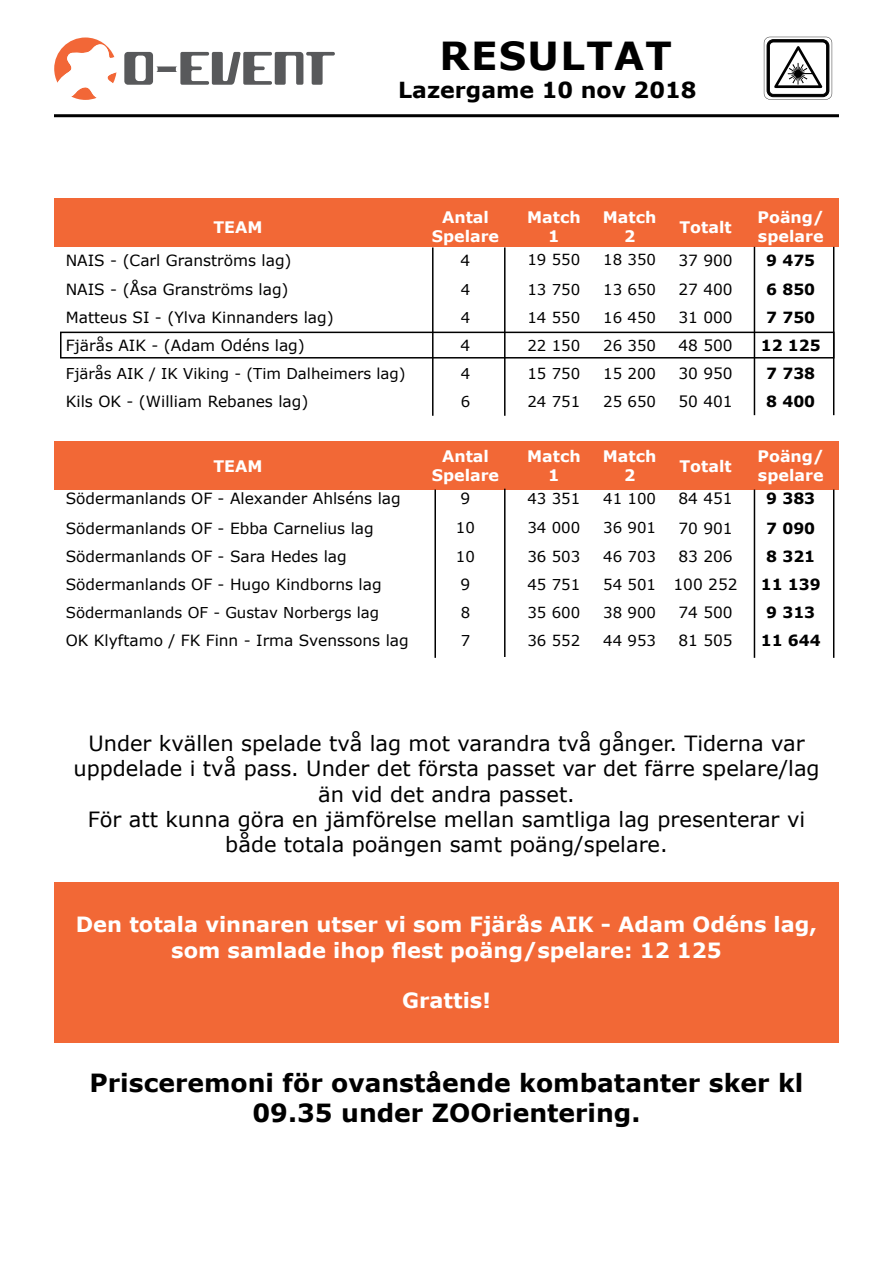
<style>
.page{position:relative;width:893px;height:1263px;background:#fff}
.page>*{position:absolute;margin:0;border:0;box-sizing:border-box;transform-origin:0 0}
.t1{font:700 38.7px "Verdana";letter-spacing:.035em;color:#000}
.t2{font:700 25.05px/30px "Verdana";color:#000;text-align:center}
.t3{font:700 22.05px "Verdana";color:#000}
.t4{font:21px/25.2px "Verdana";color:#000;text-align:center}
.t5{font:700 21px/25.2px "Verdana";color:#fff;text-align:center}
.t6{font:700 15.9px/19px "Verdana";color:#fff;text-align:center}
.t7{font:15.45px "Verdana";color:#000}
.t8{font:700 15.45px "Verdana";color:#000}
.t9{font:15px "Verdana";color:#000}
.s1{font-size:15px}
</style>
<div class="page">
<svg style="left:764px;top:37px;width:68px;height:63px"></svg>
<svg style="left:124px;top:52px;width:211px;height:33px"></svg>
<svg style="left:54px;top:38px;width:63px;height:62px"></svg>
<div style="left:54px;top:198px;width:785px;height:49px;background:#f26836"></div>
<div style="left:54px;top:441px;width:785px;height:48px;background:#f26836"></div>
<div style="left:54px;top:882px;width:785px;height:160px;background:#f26836"></div>
<hr style="left:54px;top:114px;width:785px;height:3px;background:#000">
<hr style="left:432px;top:247px;width:2px;height:169px;background:#000">
<hr style="left:504px;top:247px;width:2px;height:169px;background:#000">
<hr style="left:504px;top:489px;width:2px;height:168px;background:#000">
<hr style="left:434px;top:489px;width:2px;height:169px;background:#000">
<hr style="left:754px;top:247px;width:1px;height:168px;background:#000">
<hr style="left:754px;top:489px;width:1px;height:169px;background:#000">
<hr style="left:833px;top:247px;width:1px;height:168px;background:#000">
<hr style="left:833px;top:489px;width:1px;height:169px;background:#000">
<div style="left:60px;top:332px;width:774px;height:26px;border:2px solid #000"></div>
<h1 class="t1" style="left:439px;top:29px;width:234px">RESULTAT</h1>
<h3 class="t3" style="left:398px;top:75px;width:300px">Lazergame 10 nov 2018</h3>
<p class="t6" style="left:213px;top:217px;width:51px">TEAM</p>
<p class="t6" style="left:432px;top:208px;width:69px">Antal<br>Spelare</p>
<p class="t6" style="left:527px;top:208px;width:55px">Match<br>1</p>
<p class="t6" style="left:603px;top:208px;width:55px">Match<br>2</p>
<p class="t6" style="left:679px;top:217px;width:54px">Totalt</p>
<p class="t6" style="left:757px;top:208px;width:68px;text-align:left">Poäng/ spelare</p>
<p class="t7" style="left:66px;top:249px;width:227px">NAIS - (Carl Granströms lag)</p>
<p class="t7" style="left:461px;top:249px;width:11px">4</p>
<p class="t9" style="left:527px;top:250px;width:54px">19 550</p>
<p class="t9" style="left:603px;top:250px;width:54px">18 350</p>
<p class="t7" style="left:678px;top:249px;width:56px">37 900</p>
<p class="t8" style="left:766px;top:249px;width:51px">9 475</p>
<p class="t7" style="left:66px;top:279px;width:224px">NAIS - (Åsa Granströms lag)</p>
<p class="t9" style="left:461px;top:279px;width:11px">4</p>
<p class="t9" style="left:527px;top:279px;width:54px">13 750</p>
<p class="t9" style="left:603px;top:279px;width:54px">13 650</p>
<p class="t7" style="left:678px;top:279px;width:56px">27 400</p>
<p class="t8" style="left:766px;top:279px;width:51px">6 850</p>
<p class="t7" style="left:66px;top:307px;width:269px">Matteus SI - (Ylva Kinnanders lag)</p>
<p class="t9" style="left:461px;top:307px;width:11px">4</p>
<p class="t9" style="left:527px;top:307px;width:54px">14 550</p>
<p class="t9" style="left:603px;top:307px;width:54px">16 450</p>
<p class="t7" style="left:678px;top:307px;width:56px">31 000</p>
<p class="t8" style="left:766px;top:307px;width:51px">7 750</p>
<p class="t7" style="left:66px;top:335px;width:241px">Fjärås AIK - (Adam Odéns lag)</p>
<p class="t7" style="left:461px;top:335px;width:11px">4</p>
<p class="t9" style="left:527px;top:335px;width:54px">22 150</p>
<p class="t9" style="left:603px;top:335px;width:54px">26 350</p>
<p class="t7" style="left:678px;top:335px;width:56px">48 500</p>
<p class="t8" style="left:761px;top:335px;width:61px">12 125</p>
<p class="t9" style="left:66px;top:363px;width:341px">Fjärås AIK / IK Viking - (Tim Dalheimers lag)</p>
<p class="t9" style="left:461px;top:363px;width:11px">4</p>
<p class="t9" style="left:527px;top:363px;width:54px">15 750</p>
<p class="t9" style="left:603px;top:363px;width:54px">15 200</p>
<p class="t7" style="left:678px;top:363px;width:56px">30 950</p>
<p class="t8" style="left:766px;top:363px;width:51px">7 738</p>
<p class="t7" style="left:66px;top:391px;width:244px">Kils OK - (William Rebanes lag)</p>
<p class="t9" style="left:461px;top:391px;width:11px">6</p>
<p class="t9" style="left:527px;top:391px;width:54px">24 751</p>
<p class="t9" style="left:603px;top:391px;width:54px">25 650</p>
<p class="t7" style="left:678px;top:391px;width:56px">50 401</p>
<p class="t8" style="left:766px;top:391px;width:51px">8 400</p>
<p class="t6" style="left:213px;top:456px;width:51px">TEAM</p>
<p class="t6" style="left:432px;top:446px;width:69px">Antal<br>Spelare</p>
<p class="t6" style="left:527px;top:446px;width:55px">Match<br>1</p>
<p class="t6" style="left:603px;top:446px;width:55px">Match<br>2</p>
<p class="t6" style="left:679px;top:456px;width:54px">Totalt</p>
<p class="t6" style="left:757px;top:446px;width:68px;text-align:left">Poäng/ spelare</p>
<p class="t7" style="left:66px;top:488px;width:336px">Södermanlands OF - Alexander Ahlséns lag</p>
<p class="t7" style="left:461px;top:488px;width:11px">9</p>
<p class="t9" style="left:527px;top:488px;width:54px">43 351</p>
<p class="t9" style="left:603px;top:488px;width:54px">41 100</p>
<p class="t7" style="left:678px;top:488px;width:56px">84 451</p>
<p class="t8" style="left:766px;top:488px;width:51px">9 383</p>
<p class="t7" style="left:66px;top:517px;width:309px">Södermanlands OF - Ebba Carnelius lag</p>
<p class="t9" style="left:456px;top:518px;width:21px">10</p>
<p class="t9" style="left:527px;top:518px;width:54px">34 000</p>
<p class="t9" style="left:603px;top:518px;width:54px">36 901</p>
<p class="t7" style="left:678px;top:517px;width:56px">70 901</p>
<p class="t8" style="left:766px;top:517px;width:51px">7 090</p>
<p class="t7" style="left:66px;top:546px;width:282px">Södermanlands OF - Sara Hedes lag</p>
<p class="t9" style="left:456px;top:546px;width:21px">10</p>
<p class="t9" style="left:527px;top:546px;width:54px">36 503</p>
<p class="t9" style="left:603px;top:546px;width:54px">46 703</p>
<p class="t7" style="left:678px;top:546px;width:56px">83 206</p>
<p class="t8" style="left:766px;top:545px;width:51px">8 321</p>
<p class="t7" style="left:66px;top:574px;width:317px">Södermanlands OF - Hugo Kindborns lag</p>
<p class="t7" style="left:461px;top:574px;width:11px">9</p>
<p class="t9" style="left:527px;top:574px;width:54px">45 751</p>
<p class="t7" style="left:603px;top:574px;width:136px"><span class="s1">54 501</span> 100 252</p>
<p class="t8" style="left:761px;top:573px;width:61px">11 139</p>
<p class="t9" style="left:66px;top:602px;width:315px">Södermanlands OF - Gustav Norbergs lag</p>
<p class="t9" style="left:461px;top:602px;width:11px">8</p>
<p class="t9" style="left:527px;top:602px;width:54px">35 600</p>
<p class="t9" style="left:603px;top:602px;width:54px">38 900</p>
<p class="t7" style="left:678px;top:602px;width:56px">74 500</p>
<p class="t8" style="left:766px;top:601px;width:51px">9 313</p>
<p class="t7" style="left:66px;top:630px;width:344px">OK Klyftamo / FK Finn - Irma Svenssons lag</p>
<p class="t9" style="left:461px;top:630px;width:11px">7</p>
<p class="t9" style="left:527px;top:630px;width:54px">36 552</p>
<p class="t9" style="left:603px;top:630px;width:54px">44 953</p>
<p class="t7" style="left:678px;top:630px;width:56px">81 505</p>
<p class="t8" style="left:761px;top:630px;width:61px">11 644</p>
<p class="t4" style="left:73px;top:731px;width:748px">Under kvällen spelade två lag mot varandra två gånger. Tiderna var uppdelade i två pass. Under det första passet var det färre spelare/lag än vid det andra passet.<br>För att kunna göra en jämförelse mellan samtliga lag presenterar vi både totala poängen samt poäng/spelare.</p>
<h3 class="t5" style="left:76px;top:912px;width:743px">Den totala vinnaren utser vi som Fjärås AIK - Adam Odéns lag, som samlade ihop flest poäng/spelare: 12 125</h3>
<h3 class="t5" style="left:402px;top:987px;width:90px">Grattis!</h3>
<h2 class="t2" style="left:90px;top:1068px;width:715px">Prisceremoni för ovanstående kombatanter sker kl<br>09.35 under ZOOrientering.</h2>
</div>
